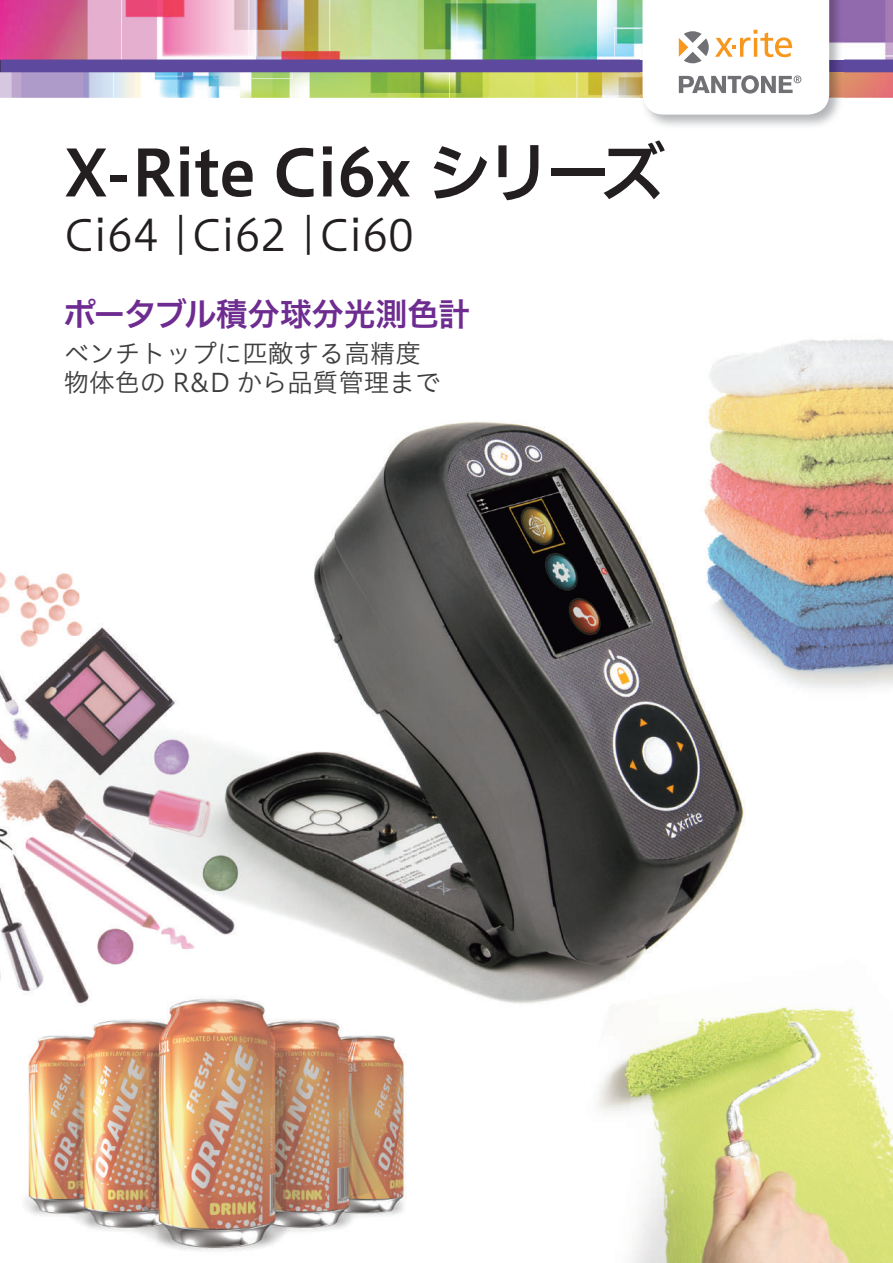
<style>
.page{position:relative;width:893px;height:1263px;background:#fff}
.page>*{position:absolute;margin:0;border:0;box-sizing:border-box;transform-origin:0 0}
.t1{font:63.75px "Hiragino UD Sans F Std W6";color:#231f20}
.t2{font:42.45px "Hiragino UD Sans F Std W3";color:#231f20}
.t3{font:31.95px "Hiragino UD Sans F Std W6";letter-spacing:-.01em;color:#6e2c91}
.t4{font:25.5px/29.7px "Hiragino UD Sans Std W3";color:#3e3e3f}
</style>
<div class="page">
<div style="left:0;top:60px;width:893px;height:12px;background:#5d499e"></div>
<img style="left:0;top:0;width:893px;height:60px">
<img style="left:0;top:72px;width:893px;height:26px">
<img style="left:640px;top:0;width:204px;height:126px">
<svg style="left:642px;top:0;width:187px;height:115px"></svg>
<img style="left:0;top:339px;width:893px;height:924px">
<h1 class="t1" style="left:64px;top:124px;width:603px">X-Rite Ci6x シリーズ</h1>
<h2 class="t2" style="left:64px;top:203px;width:352px">Ci64 |Ci62 |Ci60</h2>
<p class="t3" style="left:64px;top:289px;width:408px">ポータブル積分球分光測色計</p>
<p class="t4" style="left:64px;top:337px;width:378px">ベンチトップに匹敵する高精度物体色の R&amp;D から品質管理まで</p>
</div>
